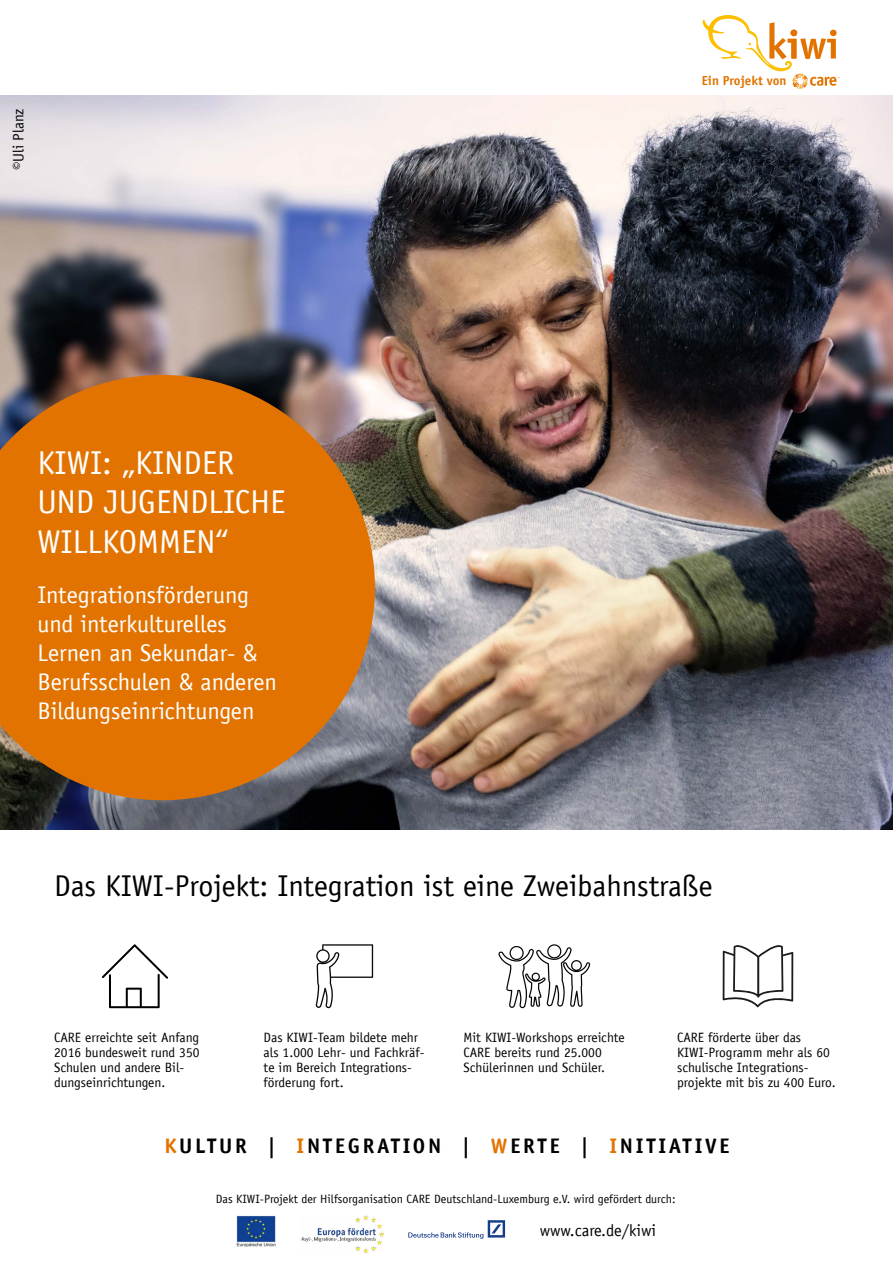
<style>
.page{position:relative;width:893px;height:1263px;background:#fff}
.page>*{position:absolute;margin:0;border:0;box-sizing:border-box;transform-origin:0 0}
.t1{font:33px/39.6px "Officina Sans";color:#fff}
.t2{font:30px "Officina Sans";color:#000}
.t3{font:24px/28.8px "Officina Sans";color:#fff}
.t4{font:700 21px "Officina Sans";letter-spacing:.13em;color:#000}
.t5{font:16.5px "Officina Sans";color:#000}
.t6{font:15px "Officina Sans";color:#000}
.t7{font:13.5px/15px "Officina Sans";color:#000}
.t8{font:700 13.05px "Officina Sans";color:#e27300}
.t9{font:12px "Officina Sans";color:#000}
.s1{color:#e27300}
</style>
<div class="page">
<img style="left:0;top:96px;width:893px;height:733px">
<svg style="left:0;top:375px;width:375px;height:425px;background:#cd7010"></svg>
<svg style="left:408px;top:1220px;width:97px;height:19px"></svg>
<img style="left:301px;top:1216px;width:83px;height:36px">
<svg style="left:102px;top:944px;width:66px;height:64px"></svg>
<svg style="left:316px;top:944px;width:57px;height:64px"></svg>
<svg style="left:723px;top:945px;width:70px;height:62px"></svg>
<svg style="left:498px;top:944px;width:92px;height:64px"></svg>
<img style="left:237px;top:1216px;width:38px;height:30px">
<svg style="left:702px;top:15px;width:138px;height:74px"></svg>
<p class="t6" style="left:10px;top:170px;width:63px;rotate:-90deg">©Uli Planz</p>
<p class="t8" style="left:702px;top:73px;width:86px">Ein Projekt von</p>
<h1 class="t1" style="left:37px;top:443px;width:250px">KIWI: „KINDER<br>UND JUGENDLICHE<br>WILLKOMMEN“</h1>
<h3 class="t3" style="left:37px;top:581px;width:241px">Integrationsförderung und interkulturelles<br>Lernen an Sekundar- &amp;<br>Berufsschulen &amp; anderen<br>Bildungseinrichtungen</h3>
<h2 class="t2" style="left:54px;top:868px;width:660px">Das KIWI-Projekt: Integration ist eine Zweibahnstraße</h2>
<p class="t7" style="left:54px;top:1030px;width:147px">CARE erreichte seit Anfang<br>2016 bundesweit rund 350<br>Schulen und andere Bil&shy;dungseinrichtungen.</p>
<p class="t7" style="left:264px;top:1030px;width:162px">Das KIWI-Team bildete mehr als 1.000 Lehr- und Fachkräf&shy;te im Bereich Integrations&shy;förderung fort.</p>
<p class="t7" style="left:463px;top:1030px;width:163px">Mit KIWI-Workshops erreichte<br>CARE bereits rund 25.000<br>Schülerinnen und Schüler.</p>
<p class="t7" style="left:677px;top:1030px;width:160px">CARE förderte über das<br>KIWI-Programm mehr als 60 schulische Integrations&shy;projekte mit bis zu 400 Euro.</p>
<h3 class="t4" style="left:164px;top:1133px;width:567px"><span class="s1">K</span>ULTUR | <span class="s1">I</span>NTEGRATION | <span class="s1">W</span>ERTE | <span class="s1">I</span>NITIATIVE</h3>
<p class="t9" style="left:216px;top:1192px;width:461px">Das KIWI-Projekt der Hilfsorganisation CARE Deutschland-Luxemburg e.V. wird gefördert durch:</p>
<p class="t5" style="left:540px;top:1220px;width:118px">www.care.de/kiwi</p>
</div>
